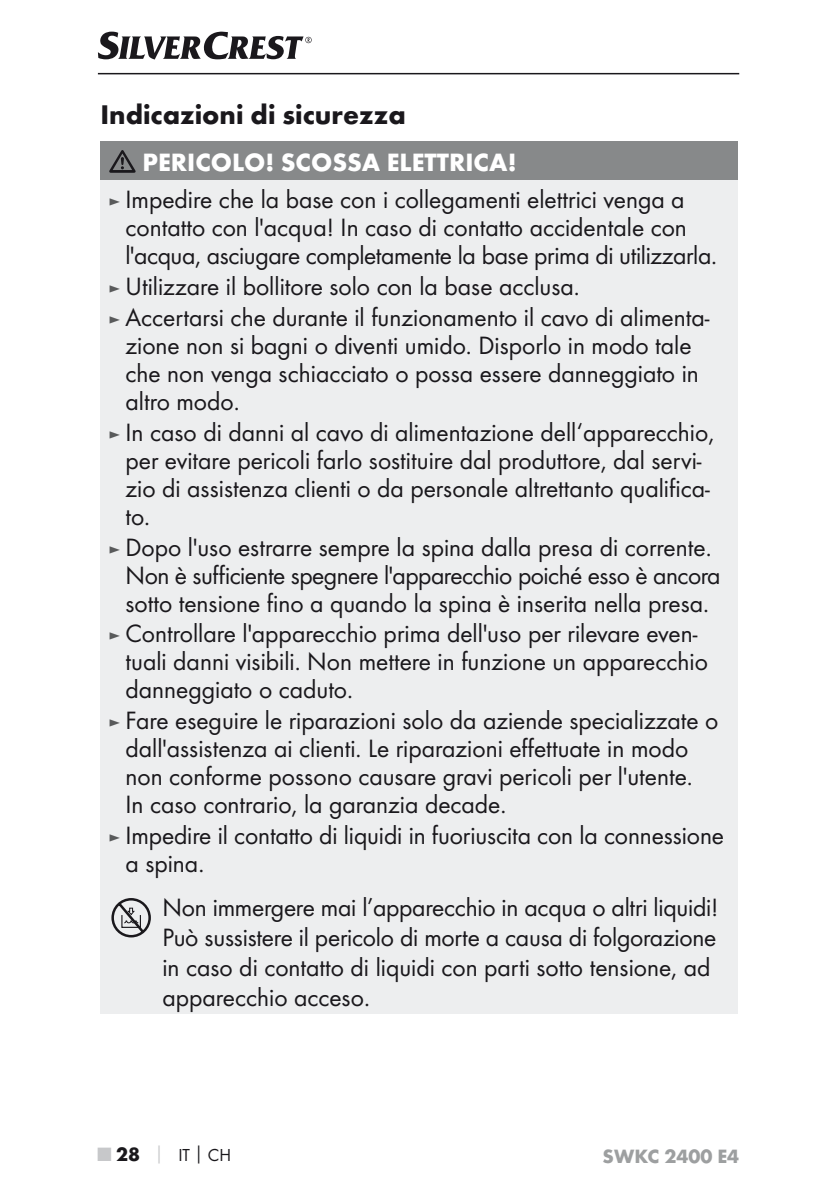
<style>
.page{position:relative;width:840px;height:1191px;background:#fff}
.page>*{position:absolute;margin:0;border:0;box-sizing:border-box;transform-origin:0 0}
.t1{font:700 28px "Futura";color:#1a181c}
.t2{font:26px/28px "Futura Boo";color:#1a181c}
.t3{font:700 26px "Futura";color:#fff}
.t4{font:700 20px "Futura";color:#9d9fa0}
.t5{font:18px "Futura Boo";color:#1a181c}
.s1{font-size:18px;color:#595a5b}
.s2{font-family:"Futura";font-weight:700;font-size:20px;color:#c7c8ca}
.s3{font-family:"Futura";font-weight:700;font-size:20px}
.s4{font-family:"Futura";font-weight:700;color:#c7c8ca}
.s5{font-family:"Futura";font-weight:700}
</style>
<div class="page">
<hr style="left:98px;top:73px;width:640px;height:1px;background:#1a181c">
<svg style="left:98px;top:32px;width:213px;height:28px"></svg>
<div style="left:100px;top:141px;width:637px;height:39px;background:#87898a"></div>
<div style="left:100px;top:180px;width:637px;height:834px;background:#edeeef"></div>
<svg style="left:109px;top:150px;width:26px;height:23px"></svg>
<svg style="left:111px;top:898px;width:40px;height:39px"></svg>
<p class="t1" style="left:100px;top:97px;width:306px">Indicazioni di sicurezza</p>
<p class="t3" style="left:142px;top:146px;width:375px">PERICOLO! SCOSSA ELETTRICA!</p>
<p class="t2" style="left:125px;top:185px;width:589px;text-indent:-17px"><span class="s1">►</span> Impedire che la base con i collegamenti elettrici venga a contatto con l'acqua! In caso di contatto accidentale con l'acqua, asciugare completamente la base prima di utilizzarla.</p>
<p class="t2" style="left:108px;top:271px;width:602px;line-height:30.8px"><span class="s1">►</span> Utilizzare il bollitore solo con la base acclusa.<br><span class="s1">►</span> Accertarsi che durante il funzionamento il cavo di alimenta-</p>
<p class="t2" style="left:125px;top:331px;width:574px">zione non si bagni o diventi umido. Disporlo in modo tale che non venga schiacciato o possa essere danneggiato in altro modo.</p>
<p class="t2" style="left:125px;top:418px;width:590px;text-indent:-17px"><span class="s1">►</span> In caso di danni al cavo di alimentazione dell‘apparecchio, per evitare pericoli farlo sostituire dal produttore, dal servi&shy;zio di assistenza clienti o da personale altrettanto qualifica&shy;to.</p>
<p class="t2" style="left:125px;top:532px;width:596px;text-indent:-17px"><span class="s1">►</span> Dopo l'uso estrarre sempre la spina dalla presa di corrente.<br>Non è sufficiente spegnere l'apparecchio poiché esso è ancora sotto tensione fino a quando la spina è inserita nella presa.</p>
<p class="t2" style="left:125px;top:619px;width:583px;text-indent:-17px"><span class="s1">►</span> Controllare l'apparecchio prima dell'uso per rilevare even&shy;tuali danni visibili. Non mettere in funzione un apparecchio danneggiato o caduto.</p>
<p class="t2" style="left:125px;top:706px;width:594px;text-indent:-17px"><span class="s1">►</span> Fare eseguire le riparazioni solo da aziende specializzate o dall'assistenza ai clienti. Le riparazioni effettuate in modo non conforme possono causare gravi pericoli per l'utente.<br>In caso contrario, la garanzia decade.</p>
<p class="t2" style="left:125px;top:821px;width:599px;text-indent:-17px"><span class="s1">►</span> Impedire il contatto di liquidi in fuoriuscita con la connessione a spina.</p>
<p class="t2" style="left:162px;top:892px;width:557px;line-height:30px">Non immergere mai l’apparecchio in acqua o altri liquidi!<br>Può sussistere il pericolo di morte a causa di folgorazione in caso di contatto di liquidi con parti sotto tensione, ad apparecchio acceso.</p>
<p class="t5" style="left:98px;top:1144px;width:135px"><span class="s2">■</span> <span class="s3">28</span> <span class="s4">│</span> IT<span class="s5">│</span>CH</p>
<p class="t4" style="left:602px;top:1143px;width:138px">SWKC 2400 E4</p>
</div>
